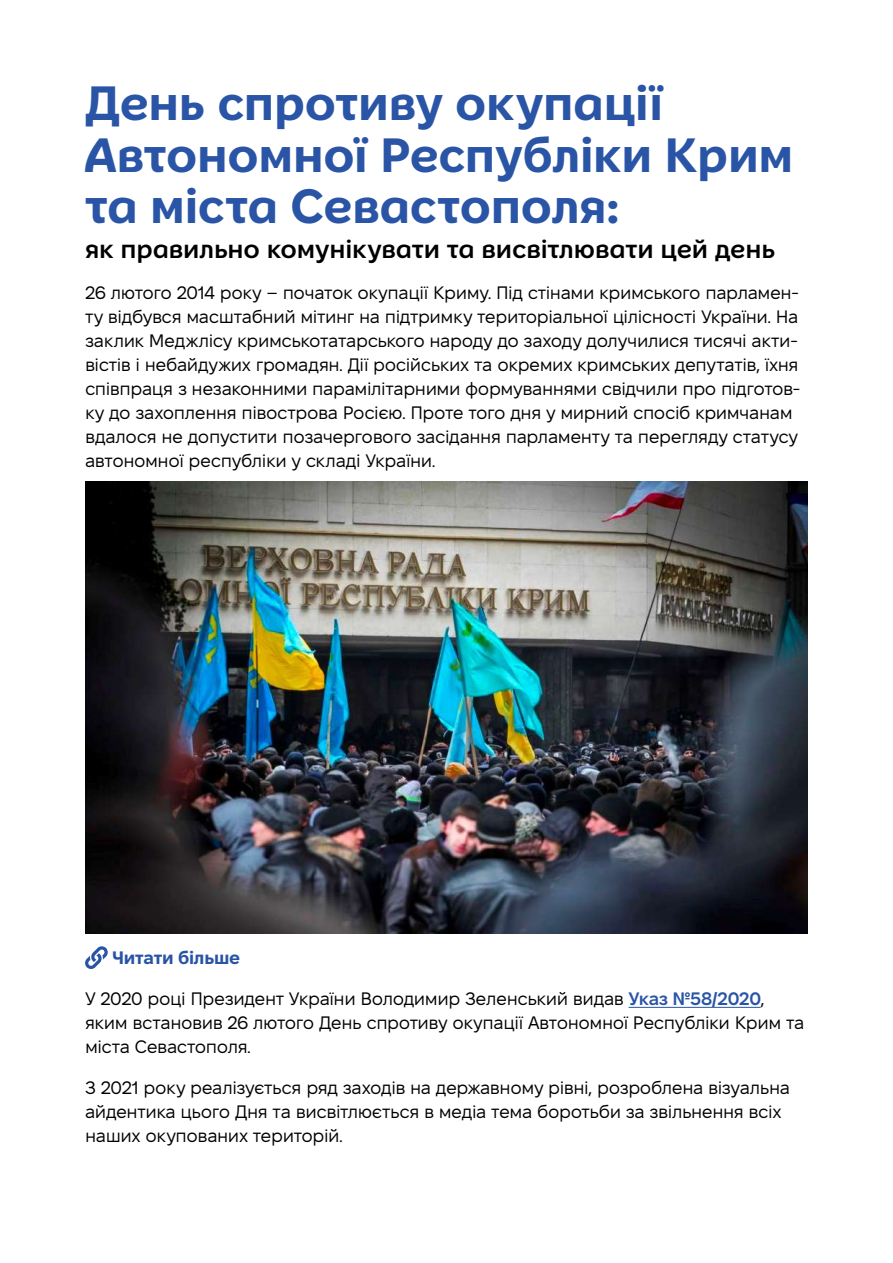
<style>
.page{position:relative;width:893px;height:1263px;background:#fff}
.page>*{position:absolute;margin:0;border:0;box-sizing:border-box;transform-origin:0 0}
.t1{font:700 48px/51.8px "Fixel Display";letter-spacing:-.005em;color:#2a55a6}
.t2{font:600 25.5px "Fixel Display";letter-spacing:-.005em;color:#000}
.t3{font:18px/24px "Fixel Display";letter-spacing:-.025em;color:#000}
.t4{font:700 18px "Fixel Display";letter-spacing:-.015em;color:#2954a6}
.s1{font-weight:600;color:#2954a6}
</style>
<div class="page">
<hr style="left:629px;top:1007px;width:132px;height:1px;background:#2954a6">
<svg style="left:85px;top:946px;width:23px;height:23px"></svg>
<img style="left:85px;top:482px;width:723px;height:451px">
<h1 class="t1" style="left:85px;top:78px;width:710px">День спротиву окупації<br>Автономної Республіки Крим та міста Севастополя:</h1>
<h2 class="t2" style="left:85px;top:232px;width:692px">як правильно комунікувати та висвітлювати цей день</h2>
<p class="t3" style="left:85px;top:282px;width:717px">26 лютого 2014 року – початок окупації Криму. Під стінами кримського парламен&shy;ту відбувся масштабний мітинг на підтримку територіальної цілісності України. На заклик Меджлісу кримськотатарського народу до заходу долучилися тисячі акти&shy;вістів і небайдужих громадян. Дії російських та окремих кримських депутатів, їхня співпраця з незаконними парамілітарними формуваннями свідчили про підготов&shy;ку до захоплення півострова Росією. Проте того дня у мирний спосіб кримчанам вдалося не допустити позачергового засідання парламенту та перегляду статусу автономної республіки у складі України.</p>
<p class="t4" style="left:112px;top:945px;width:130px">Читати більше</p>
<p class="t3" style="left:85px;top:988px;width:721px">У 2020 році Президент України Володимир Зеленський видав <span class="s1">Указ №58/2020</span>, яким встановив 26 лютого День спротиву окупації Автономної Республіки Крим та міста Севастополя.</p>
<p class="t3" style="left:85px;top:1077px;width:707px">З 2021 року реалізується ряд заходів на державному рівні, розроблена візуальна айдентика цього Дня та висвітлюється в медіа тема боротьби за звільнення всіх наших окупованих територій.</p>
</div>
